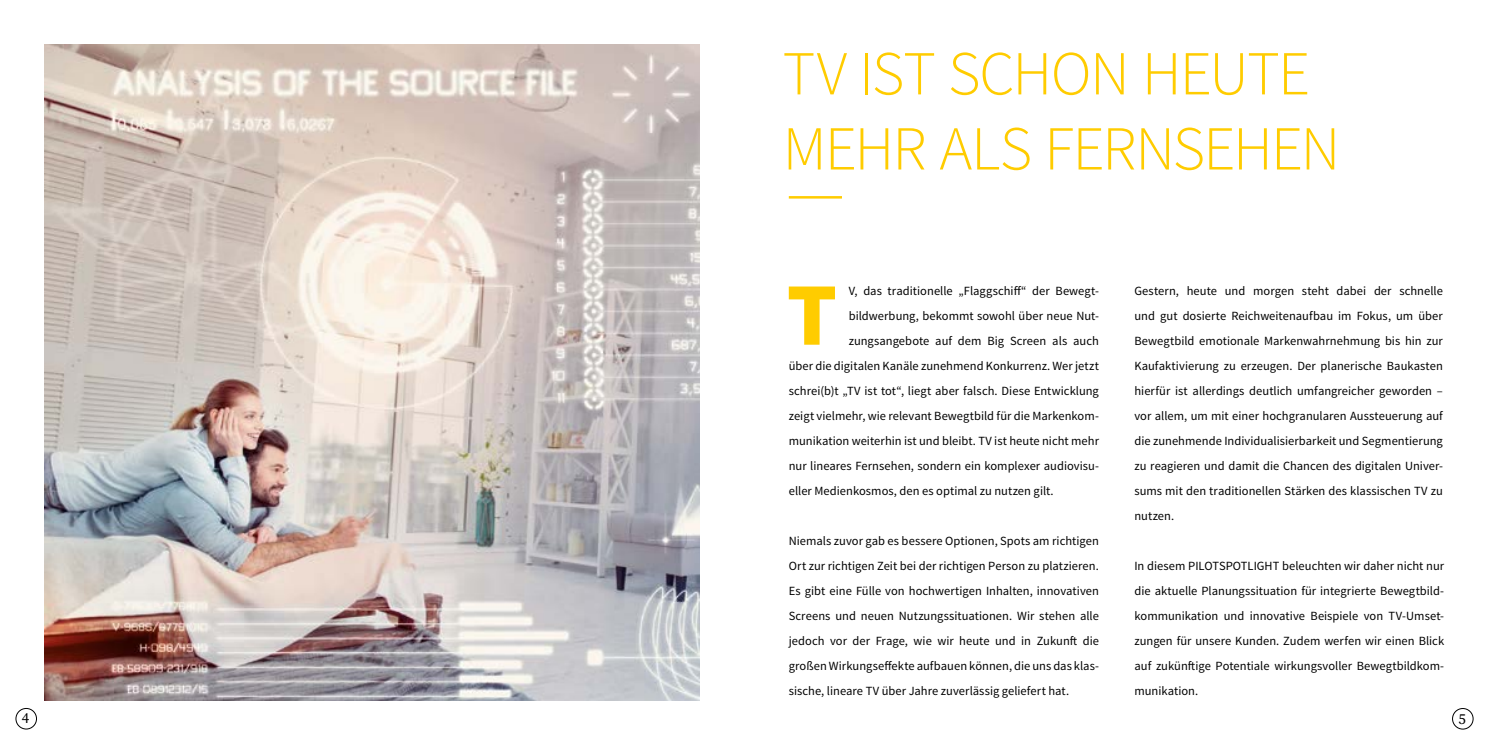
<style>
.page{position:relative;width:1489px;height:745px;background:#fff}
.page>*{position:absolute;margin:0;border:0;box-sizing:border-box;transform-origin:0 0}
.t1{font:900 89.38px "Source Sans Pro";color:#fc0}
.t2{font:300 62.5px/75px "Source Sans Pro";letter-spacing:-.025em;color:#fc0}
.t3{font:15px "Source Serif Pro";color:#000}
.t4{font:12.5px/25px "Source Sans Pro";color:#000;text-align:justify}
</style>
<div class="page">
<hr style="left:788px;top:196px;width:54px;height:2px;background:#fc0">
<img style="left:44px;top:44px;width:656px;height:656px">
<div style="left:1451px;top:707px;width:22px;height:22px;border:1px solid #000;border-radius:50%"></div>
<div style="left:16px;top:707px;width:21px;height:21px;border:1px solid #000;border-radius:50%"></div>
<h2 class="t2" style="left:782px;top:36px;width:559px">TV IST SCHON HEUTE<br>MEHR ALS FERNSEHEN</h2>
<h1 class="t1" style="left:786px;top:256px;width:52px">T</h1>
<p class="t4" style="left:848px;top:278px;width:252px">V, das traditionelle „Flaggschiff“ der Bewegt-</p>
<p class="t4" style="left:848px;top:303px;width:252px">bildwerbung, bekommt sowohl über neue Nut-</p>
<p class="t4" style="left:848px;top:328px;width:252px">zungsangebote auf dem Big Screen als auch</p>
<p class="t4" style="left:788px;top:353px;width:311px">über die digitalen Kanäle zunehmend Konkurrenz. Wer jetzt</p>
<p class="t4" style="left:788px;top:378px;width:311px">schrei(b)t „TV ist tot“, liegt aber falsch. Diese Entwicklung</p>
<p class="t4" style="left:788px;top:403px;width:311px">zeigt vielmehr, wie relevant Bewegtbild für die Markenkom-</p>
<p class="t4" style="left:788px;top:428px;width:312px">munikation weiterhin ist und bleibt. TV ist heute nicht mehr</p>
<p class="t4" style="left:788px;top:453px;width:311px">nur lineares Fernsehen, sondern ein komplexer audiovisu-</p>
<p class="t4" style="left:788px;top:478px;width:266px">eller Medienkosmos, den es optimal zu nutzen gilt.</p>
<p class="t4" style="left:788px;top:528px;width:312px">Niemals zuvor gab es bessere Optionen, Spots am richtigen Ort zur richtigen Zeit bei der richtigen Person zu platzieren.<br>Es gibt eine Fülle von hochwertigen Inhalten, innovativen Screens und neuen Nutzungssituationen. Wir stehen alle jedoch vor der Frage, wie wir heute und in Zukunft die großen Wirkungseffekte aufbauen können, die uns das klas&shy;sische, lineare TV über Jahre zuverlässig geliefert hat.</p>
<p class="t4" style="left:1134px;top:278px;width:310px">Gestern, heute und morgen steht dabei der schnelle und gut dosierte Reichweitenaufbau im Fokus, um über Bewegtbild emotionale Markenwahrnehmung bis hin zur Kaufaktivierung zu erzeugen. Der planerische Baukasten hierfür ist allerdings deutlich umfangreicher geworden – vor allem, um mit einer hochgranularen Aussteuerung auf die zunehmende Individualisierbarkeit und Segmentierung zu reagieren und damit die Chancen des digitalen Univer&shy;sums mit den traditionellen Stärken des klassischen TV zu nutzen.</p>
<p class="t4" style="left:1134px;top:553px;width:311px">In diesem PILOTSPOTLIGHT beleuchten wir daher nicht nur die aktuelle Planungssituation für integrierte Bewegtbild&shy;kommunikation und innovative Beispiele von TV-Umset&shy;zungen für unsere Kunden. Zudem werfen wir einen Blick auf zukünftige Potentiale wirkungsvoller Bewegtbildkom&shy;munikation.</p>
<p class="t3" style="left:22px;top:707px;width:9px">4</p>
<p class="t3" style="left:1458px;top:708px;width:9px">5</p>
</div>
